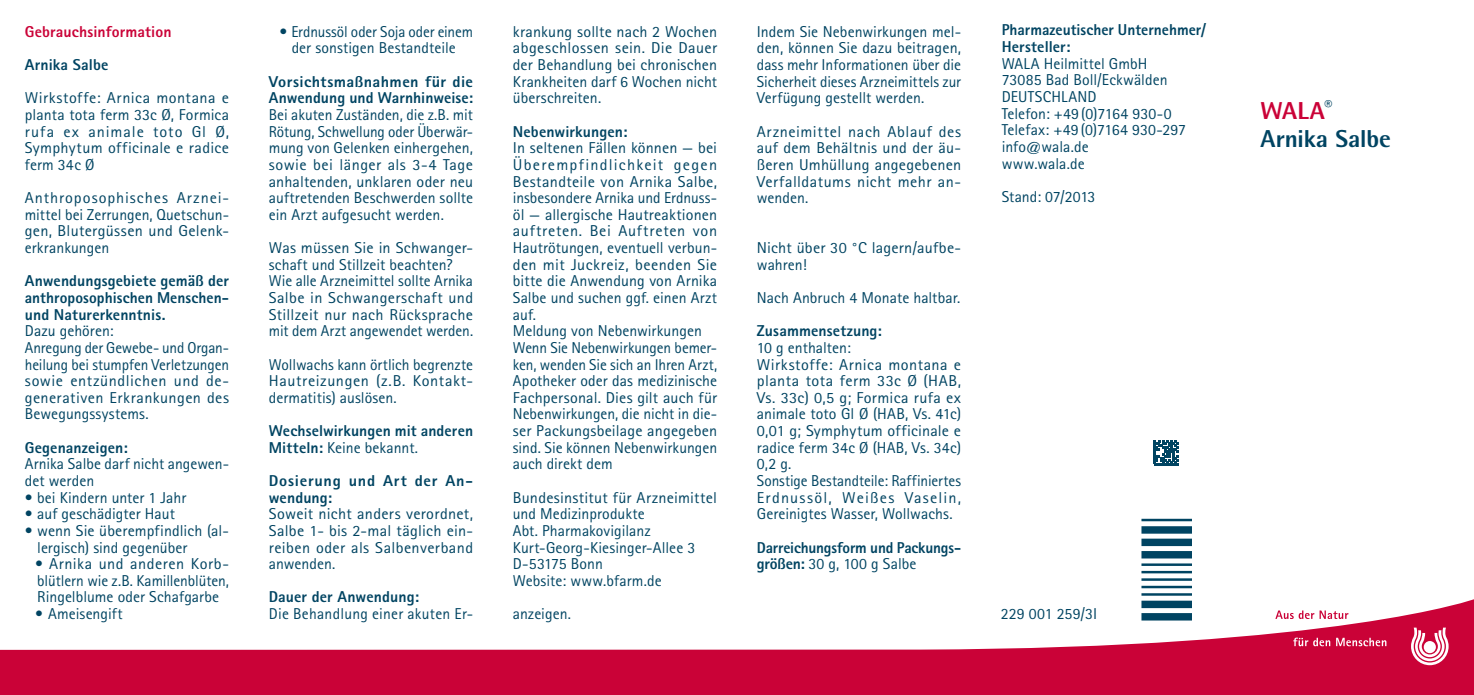
<style>
.page{position:relative;width:1474px;height:695px;background:#fff}
.page>*{position:absolute;margin:0;border:0;box-sizing:border-box;transform-origin:0 0}
.t1{font:800 24.5px "Agfa Rotis Semisans";letter-spacing:-.005em;color:#004462}
.t2{font:800 24.5px "Agfa Rotis Semisans";color:#ca0237}
.t3{font:15.75px/16.6px "Agfa Rotis Sans Serif";letter-spacing:.005em;color:#004462}
.t4{font:800 15.75px/16.6px "Agfa Rotis Sans Serif";letter-spacing:.005em;color:#004462}
.t5{font:800 15.75px/16.6px "Agfa Rotis Sans Serif";letter-spacing:.045em;color:#004462}
.t6{font:800 15.75px "Agfa Rotis Sans Serif";letter-spacing:.01em;color:#ca0237}
.s1{font-weight:400}
</style>
<div class="page">
<svg style="left:0;top:593px;width:1473px;height:101px"></svg>
<svg style="left:1275px;top:610px;width:73px;height:9px"></svg>
<svg style="left:1293px;top:637px;width:93px;height:9px"></svg>
<svg style="left:1410px;top:627px;width:38px;height:38px"></svg>
<svg style="left:1153px;top:440px;width:25px;height:23px"></svg>
<hr style="left:1153px;top:463px;width:25px;height:2px;background:#004462">
<div style="left:1141px;top:613px;width:50px;height:7px;background:#004462"></div>
<div style="left:1141px;top:600px;width:50px;height:8px;background:#004462"></div>
<hr style="left:1141px;top:593px;width:50px;height:2px;background:#004462">
<hr style="left:1141px;top:585px;width:50px;height:3px;background:#004462">
<hr style="left:1141px;top:578px;width:50px;height:2px;background:#004462">
<hr style="left:1141px;top:570px;width:50px;height:3px;background:#004462">
<hr style="left:1141px;top:563px;width:50px;height:3px;background:#004462">
<div style="left:1141px;top:551px;width:50px;height:7px;background:#004462"></div>
<div style="left:1141px;top:538px;width:50px;height:8px;background:#004462"></div>
<div style="left:1141px;top:526px;width:50px;height:7px;background:#004462"></div>
<hr style="left:1141px;top:518px;width:50px;height:3px;background:#004462">
<p class="t6" style="left:25px;top:22px;width:148px">Gebrauchsinformation</p>
<p class="t4" style="left:25px;top:56px;width:85px">Arnika Salbe</p>
<p class="t3" style="left:25px;top:90px;width:206px;text-align:justify">Wirkstoffe: Arnica montana e planta tota ferm 33c Ø, Formica rufa ex animale toto Gl Ø, Symphytum officinale e radice ferm 34c Ø</p>
<p class="t3" style="left:25px;top:189px;width:206px;text-align:justify">Anthroposophisches Arznei&shy;mittel bei Zerrungen, Quetschun&shy;gen, Blutergüssen und Gelenk&shy;erkrankungen</p>
<p class="t4" style="left:25px;top:272px;width:206px;text-align:justify">Anwendungsgebiete gemäß der anthroposophischen Menschen&shy;und Naturerkenntnis.</p>
<p class="t3" style="left:25px;top:322px;width:206px">Dazu gehören:<br>Anregung der Gewebe- und Organ‑ heilung bei stumpfen Verletzungen sowie entzündlichen und de&shy;generativen Erkrankungen des<br>Bewegungssystems.</p>
<p class="t4" style="left:25px;top:439px;width:104px">Gegenanzeigen:</p>
<p class="t3" style="left:25px;top:455px;width:206px">Arnika Salbe darf nicht angewen&shy;det werden</p>
<p class="t3" style="left:25px;top:489px;width:163px">• bei Kindern unter 1 Jahr</p>
<p class="t3" style="left:25px;top:505px;width:152px">• auf geschädigter Haut</p>
<p class="t3" style="left:37px;top:522px;width:193px;text-indent:-12px">• wenn Sie überempfindlich (al&shy;lergisch) sind gegenüber</p>
<p class="t3" style="left:35px;top:555px;width:195px">• Arnika und anderen Korb--- blütlern wie z.B. Kamillenblüten,<br>Ringelblume oder Schafgarbe</p>
<p class="t3" style="left:35px;top:605px;width:89px">• Ameisengift</p>
<p class="t3" style="left:279px;top:23px;width:195px;text-align:center">• Erdnussöl oder Soja oder einem der sonstigen Bestandteile</p>
<p class="t4" style="left:269px;top:73px;width:206px">Vorsichtsmaßnahmen für die<br>Anwendung und Warnhinweise:</p>
<p class="t3" style="left:269px;top:106px;width:206px;text-align:justify">Bei akuten Zuständen, die z.B. mit Rötung, Schwellung oder Überwär&shy;mung von Gelenken einhergehen, sowie bei länger als 3-4 Tage anhaltenden, unklaren oder neu auftretenden Beschwerden sollte ein Arzt aufgesucht werden.</p>
<p class="t3" style="left:269px;top:239px;width:206px">Was müssen Sie in Schwanger&shy;schaft und Stillzeit beachten?<br>Wie alle Arzneimittel sollte Arnika<br>Salbe in Schwangerschaft und<br>Stillzeit nur nach Rücksprache mit dem Arzt angewendet werden.</p>
<p class="t3" style="left:269px;top:356px;width:206px;text-align:justify">Wollwachs kann örtlich begrenzte Hautreizungen (z.B. Kontakt&shy;dermatitis) auslösen.</p>
<p class="t4" style="left:269px;top:422px;width:206px">Wechselwirkungen mit anderen<br>Mitteln: <span class="s1">Keine bekannt.</span></p>
<p class="t5" style="left:269px;top:472px;width:204px">Dosierung und Art der An&shy;wendung:</p>
<p class="t3" style="left:269px;top:505px;width:206px;text-align:justify">Soweit nicht anders verordnet, Salbe 1- bis 2-mal täglich ein&shy;reiben oder als Salbenverband anwenden.</p>
<p class="t4" style="left:269px;top:588px;width:152px">Dauer der Anwendung:</p>
<p class="t3" style="left:269px;top:605px;width:204px">Die Behandlung einer akuten Er-</p>
<p class="t3" style="left:513px;top:23px;width:206px;text-align:justify">krankung sollte nach 2 Wochen abgeschlossen sein. Die Dauer der Behandlung bei chronischen Krankheiten darf 6 Wochen nicht überschreiten.</p>
<p class="t4" style="left:513px;top:123px;width:116px">Nebenwirkungen:</p>
<p class="t3" style="left:513px;top:139px;width:206px">In seltenen Fällen können — bei<br>Überempfindlichkeit gegen<br>Bestandteile von Arnika Salbe, insbesondere Arnika und Erdnuss&shy;öl — allergische Hautreaktionen auftreten. Bei Auftreten von<br>Hautrötungen, eventuell verbun&shy;den mit Juckreiz, beenden Sie bitte die Anwendung von Arnika<br>Salbe und suchen ggf. einen Arzt auf.<br>Meldung von Nebenwirkungen<br>Wenn Sie Nebenwirkungen bemer&shy;ken, wenden Sie sich an Ihren Arzt,<br>Apotheker oder das medizinische<br>Fachpersonal. Dies gilt auch für<br>Nebenwirkungen, die nicht in die&shy;ser Packungsbeilage angegeben sind. Sie können Nebenwirkungen auch direkt dem</p>
<p class="t3" style="left:513px;top:489px;width:206px">Bundesinstitut für Arzneimittel und Medizinprodukte<br>Abt. Pharmakovigilanz<br>Kurt-Georg-Kiesinger-Allee 3<br>D-53175 Bonn<br>Website: www.bfarm.de</p>
<p class="t3" style="left:513px;top:605px;width:60px">anzeigen.</p>
<p class="t3" style="left:756px;top:23px;width:206px;text-align:justify">Indem Sie Nebenwirkungen mel&shy;den, können Sie dazu beitragen, dass mehr Informationen über die Sicherheit dieses Arzneimittels zur Verfügung gestellt werden.</p>
<p class="t3" style="left:756px;top:123px;width:206px;text-align:justify">Arzneimittel nach Ablauf des auf dem Behältnis und der äu&shy;ßeren Umhüllung angegebenen Verfalldatums nicht mehr an&shy;wenden.</p>
<p class="t3" style="left:756px;top:239px;width:206px">Nicht über 30 °C lagern/aufbe&shy;wahren!</p>
<p class="t3" style="left:756px;top:289px;width:205px">Nach Anbruch 4 Monate haltbar.</p>
<p class="t4" style="left:756px;top:322px;width:127px">Zusammensetzung:</p>
<p class="t3" style="left:756px;top:339px;width:206px">10 g enthalten:<br>Wirkstoffe: Arnica montana e planta tota ferm 33c Ø (HAB,<br>Vs. 33c) 0,5 g; Formica rufa ex animale toto Gl Ø (HAB, Vs. 41c)<br>0,01 g; Symphytum officinale e radice ferm 34c Ø (HAB, Vs. 34c)<br>0,2 g.<br>Sonstige Bestandteile: Raffiniertes<br>Erdnussöl, Weißes Vaselin,<br>Gereinigtes Wasser, Wollwachs.</p>
<p class="t4" style="left:756px;top:538px;width:206px">Darreichungsform und Packungs&shy;größen: <span class="s1">30 g, 100 g Salbe</span></p>
<p class="t4" style="left:1001px;top:21px;width:206px">Pharmazeutischer Unternehmer/<br>Hersteller:</p>
<p class="t3" style="left:1001px;top:55px;width:186px">WALA Heilmittel GmbH<br>73085 Bad Boll/Eckwälden<br>DEUTSCHLAND<br>Telefon: +49(0)7164 930-0<br>Telefax: +49 (0)7164 930-297 info@wala.de<br>www.wala.de</p>
<p class="t3" style="left:1001px;top:188px;width:95px">Stand: 07/2013</p>
<p class="t3" style="left:1000px;top:605px;width:98px">229 001 259/3I</p>
<p class="t3" style="left:1324px;top:97px;width:9px">®</p>
<h1 class="t1" style="left:1260px;top:123px;width:132px">Arnika Salbe</h1>
<h1 class="t2" style="left:1260px;top:95px;width:66px">WALA</h1>
</div>
